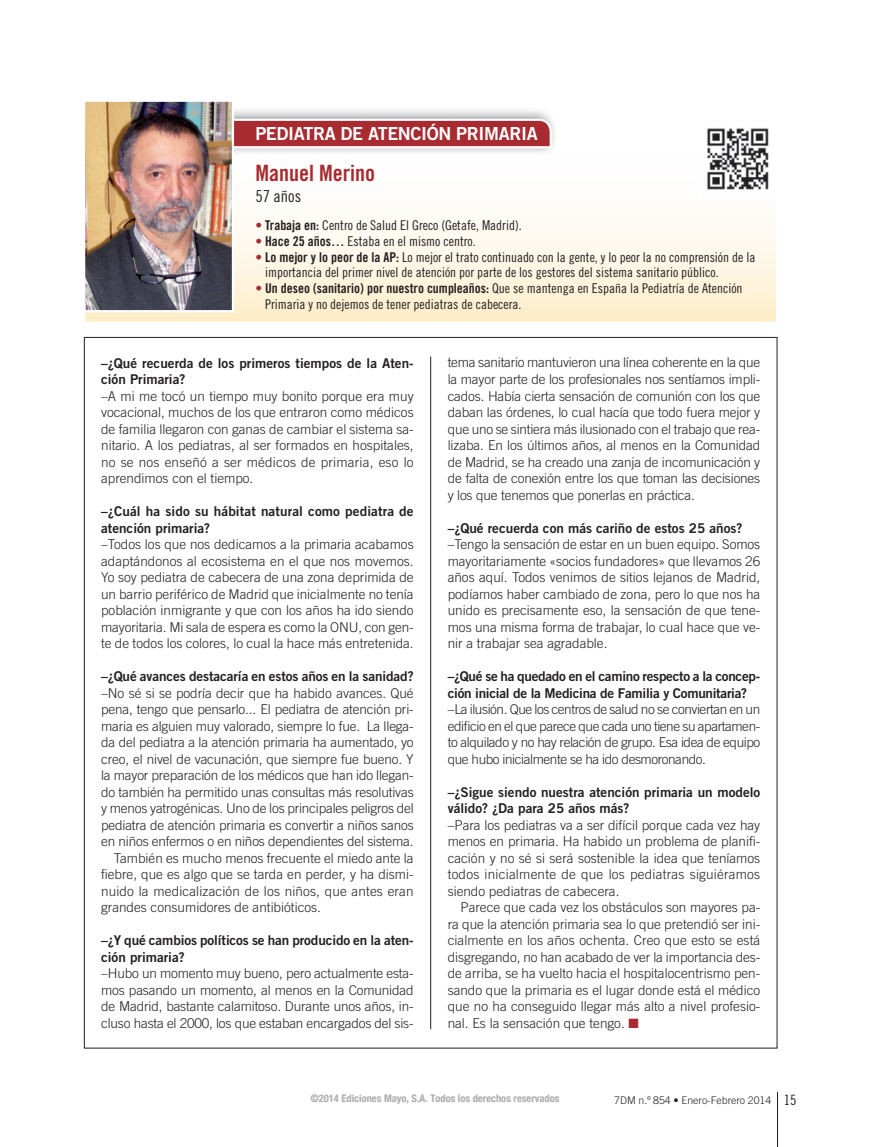
<style>
.page{position:relative;width:870px;height:1147px;background:#fff}
.page>*{position:absolute;margin:0;border:0;box-sizing:border-box;transform-origin:0 0}
.t1{font:22.5px "Trade Gothic LT Std Bd Cn 20";color:#a72b30}
.t2{font:18px "Trade Gothic LT Std Bd 2";letter-spacing:-.02em;color:#fff}
.t3{font:16.5px "Trade Gothic LT Std Cn 18";color:#231f20}
.t4{font:300 13.5px/16.5px "Trade Gothic LT Std";letter-spacing:-.01em;color:#231f20;text-align:justify}
.t5{font:13.5px/15.8px "Trade Gothic LT Std Cn 18";color:#231f20}
.t6{font:13.5px/16.5px "Trade Gothic LT Std Bd 2";color:#231f20}
.t7{font:13.5px/16.5px "Trade Gothic LT Std Bd 2";letter-spacing:-.02em;color:#231f20}
.t8{font:300 13.5px "Trade Gothic LT Std";letter-spacing:.01em;color:#231f20}
.t9{font:700 condensed 10.5px "Helvetica Neue";color:#ababab}
.t10{font:300 10.5px "Trade Gothic LT Std";color:#231f20}
.s1{color:#a72b30}
.s2{font-family:"Trade Gothic LT Std Bd Cn 20"}
.s3{font-family:"Trade Gothic LT Std Cn 18";font-weight:400;font-size:14.25px}
</style>
<div class="page">
<hr style="left:777px;top:1091px;width:1px;height:55px;background:#231f20">
<svg style="left:85px;top:224px;width:691px;height:98px"></svg>
<hr style="left:430px;top:356px;width:1px;height:673px;background:#231f20">
<img style="left:707px;top:128px;width:62px;height:62px">
<svg style="left:234px;top:117px;width:319px;height:32px;background:#b55559"></svg>
<img style="left:86px;top:103px;width:145px;height:206px">
<div style="left:83px;top:100px;width:151px;height:212px;border:2px solid #fff"></div>
<h2 class="t2" style="left:255px;top:127px;width:284px">PEDIATRA DE ATENCIÓN PRIMARIA</h2>
<h1 class="t1" style="left:255px;top:164px;width:121px">Manuel Merino</h1>
<p class="t3" style="left:255px;top:190px;width:47px">57 años</p>
<p class="t5" style="left:255px;top:219px;width:268px"><span class="s1">•</span> <span class="s2">Trabaja en:</span> Centro de Salud El Greco (Getafe, Madrid).</p>
<p class="t5" style="left:255px;top:235px;width:222px"><span class="s1">•</span> <span class="s2">Hace 25 años…</span> Estaba en el mismo centro.</p>
<p class="t5" style="left:265px;top:251px;width:492px;text-indent:-10px"><span class="s1">•</span> <span class="s2">Lo mejor y lo peor de la AP:</span> Lo mejor el trato continuado con la gente, y lo peor la no comprensión de la importancia del primer nivel de atención por parte de los gestores del sistema sanitario público.</p>
<p class="t5" style="left:265px;top:282px;width:479px;text-indent:-10px"><span class="s1">•</span> <span class="s2">Un deseo (sanitario) por nuestro cumpleaños:</span> Que se mantenga en España la Pediatría de Atención<br>Primaria y no dejemos de tener pediatras de cabecera.</p>
<p class="t6" style="left:101px;top:356px;width:314px">–¿Qué recuerda de los primeros tiempos de la Aten&shy;ción Primaria?</p>
<p class="t4" style="left:101px;top:389px;width:314px">–A mi me tocó un tiempo muy bonito porque era muy vocacional, muchos de los que entraron como médicos de familia llegaron con ganas de cambiar el sistema sa&shy;nitario. A los pediatras, al ser formados en hospitales, no se nos enseñó a ser médicos de primaria, eso lo aprendimos con el tiempo.</p>
<p class="t6" style="left:101px;top:504px;width:314px">–¿Cuál ha sido su hábitat natural como pediatra de atención primaria?</p>
<p class="t4" style="left:101px;top:537px;width:314px">–Todos los que nos dedicamos a la primaria acabamos adaptándonos al ecosistema en el que nos movemos.<br>Yo soy pediatra de cabecera de una zona deprimida de un barrio periférico de Madrid que inicialmente no tenía población inmigrante y que con los años ha ido siendo mayoritaria. Mi sala de espera es como la ONU, con gen&shy;te de todos los colores, lo cual la hace más entretenida.</p>
<p class="t6" style="left:101px;top:669px;width:314px">–¿Qué avances destacaría en estos años en la sanidad?</p>
<p class="t4" style="left:101px;top:686px;width:314px">–No sé si se podría decir que ha habido avances. Qué</p>
<p class="t4" style="left:101px;top:702px;width:314px">pena, tengo que pensarlo... El pediatra de atención pri-</p>
<p class="t4" style="left:101px;top:719px;width:314px">maria es alguien muy valorado, siempre lo fue. La llega-</p>
<p class="t4" style="left:101px;top:735px;width:314px">da del pediatra a la atención primaria ha aumentado, yo</p>
<p class="t4" style="left:101px;top:752px;width:314px">creo, el nivel de vacunación, que siempre fue bueno. Y</p>
<p class="t4" style="left:101px;top:768px;width:314px">la mayor preparación de los médicos que han ido llegan-</p>
<p class="t4" style="left:101px;top:785px;width:314px">do también ha permitido unas consultas más resolutivas</p>
<p class="t4" style="left:101px;top:801px;width:314px">y menos yatrogénicas. Uno de los principales peligros del</p>
<p class="t4" style="left:101px;top:818px;width:314px">pediatra de atención primaria es convertir a niños sanos</p>
<p class="t4" style="left:101px;top:834px;width:314px">en niños enfermos o en niños dependientes del sistema.</p>
<p class="t4" style="left:114px;top:851px;width:301px">También es mucho menos frecuente el miedo ante la</p>
<p class="t4" style="left:101px;top:867px;width:314px">fiebre, que es algo que se tarda en perder, y ha dismi-</p>
<p class="t8" style="left:101px;top:886px;width:314px">nuido la medicalización de los niños, que antes eran</p>
<p class="t4" style="left:101px;top:900px;width:221px">grandes consumidores de antibióticos.</p>
<p class="t6" style="left:101px;top:933px;width:314px">–¿Y qué cambios políticos se han producido en la aten&shy;ción primaria?</p>
<p class="t4" style="left:101px;top:966px;width:314px">–Hubo un momento muy bueno, pero actualmente esta&shy;mos pasando un momento, al menos en la Comunidad de Madrid, bastante calamitoso. Durante unos años, in&shy;cluso hasta el 2000, los que estaban encargados del sis-</p>
<p class="t4" style="left:448px;top:356px;width:314px">tema sanitario mantuvieron una línea coherente en la que la mayor parte de los profesionales nos sentíamos impli&shy;cados. Había cierta sensación de comunión con los que daban las órdenes, lo cual hacía que todo fuera mejor y que uno se sintiera más ilusionado con el trabajo que rea&shy;lizaba. En los últimos años, al menos en la Comunidad de Madrid, se ha creado una zanja de incomunicación y de falta de conexión entre los que toman las decisiones y los que tenemos que ponerlas en práctica.</p>
<p class="t6" style="left:448px;top:521px;width:296px">–¿Qué recuerda con más cariño de estos 25 años?</p>
<p class="t4" style="left:448px;top:537px;width:314px">–Tengo la sensación de estar en un buen equipo. Somos mayoritariamente «socios fundadores» que llevamos 26 años aquí. Todos venimos de sitios lejanos de Madrid, podíamos haber cambiado de zona, pero lo que nos ha unido es precisamente eso, la sensación de que tene&shy;mos una misma forma de trabajar, lo cual hace que ve&shy;nir a trabajar sea agradable.</p>
<p class="t7" style="left:448px;top:669px;width:314px">–¿Qué se ha quedado en el camino respecto a la concep&shy;ción inicial de la Medicina de Familia y Comunitaria?</p>
<p class="t4" style="left:448px;top:702px;width:314px">–La ilusión. Que los centros de salud no se conviertan en un edificio en el que parece que cada uno tiene su apartamen&shy;to alquilado y no hay relación de grupo. Esa idea de equipo que hubo inicialmente se ha ido desmoronando.</p>
<p class="t6" style="left:448px;top:785px;width:314px">–¿Sigue siendo nuestra atención primaria un modelo válido? ¿Da para 25 años más?</p>
<p class="t4" style="left:448px;top:818px;width:314px">–Para los pediatras va a ser difícil porque cada vez hay menos en primaria. Ha habido un problema de planifi&shy;cación y no sé si será sostenible la idea que teníamos todos inicialmente de que los pediatras siguiéramos siendo pediatras de cabecera.</p>
<p class="t4" style="left:448px;top:900px;width:314px;text-indent:13px">Parece que cada vez los obstáculos son mayores pa&shy;ra que la atención primaria sea lo que pretendió ser ini&shy;cialmente en los años ochenta. Creo que esto se está disgregando, no han acabado de ver la importancia des&shy;de arriba, se ha vuelto hacia el hospitalocentrismo pen&shy;sando que la primaria es el lugar donde está el médico que no ha conseguido llegar más alto a nivel profesio&shy;nal. Es la sensación que tengo. <span class="s1">■</span></p>
<p class="t9" style="left:310px;top:1091px;width:251px">©2014 Ediciones Mayo, S.A. Todos los derechos reservados</p>
<p class="t10" style="left:614px;top:1096px;width:184px">7DM n.º 854 • Enero-Febrero 2014 <span class="s3">15</span></p>
</div>
